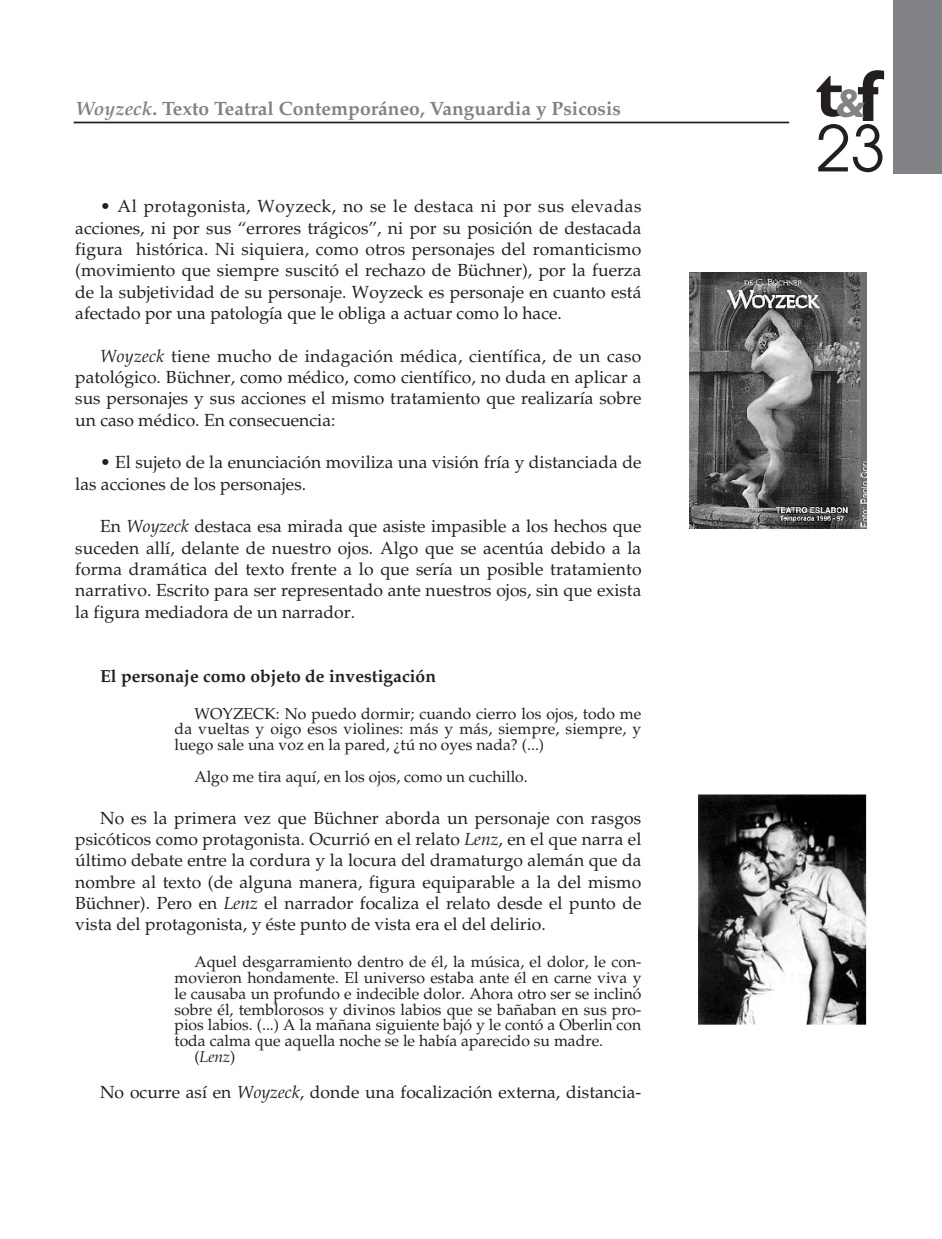
<style>
.page{position:relative;width:942px;height:1239px;background:#fff}
.page>*{position:absolute;margin:0;border:0;box-sizing:border-box;transform-origin:0 0}
.t1{font:700 66.5px "Gill Sans";color:#231f20}
.t2{font:63px "Avant Garde";color:#231f20}
.t3{font:700 19.25px "Palatino";color:#808285}
.t4{font:17.5px/21.3px "Palatino";color:#231f20;text-align:justify}
.t5{font:700 17.5px "Palatino";color:#231f20}
.t6{font:15.75px/15.8px "Palatino";color:#231f20;text-align:justify}
.t7{font:italic 15.75px "Palatino";color:#231f20}
.s1{font-style:italic}
.s2{font-style:normal}
.s3{font-size:40.25px;color:#808285}
.s4{font-size:73.5px}
</style>
<div class="page">
<div style="left:893px;top:0;width:49px;height:173px;background:#808285"></div>
<hr style="left:74px;top:122px;width:715px;height:1px;background:#231f20">
<img style="left:690px;top:273px;width:176px;height:255px">
<img style="left:698px;top:794px;width:168px;height:231px">
<p class="t3" style="left:75px;top:101px;width:547px"><span class="s1">Woyzeck</span>. Texto Teatral Contemporáneo, Vanguardia y Psicosis</p>
<p class="t4" style="left:75px;top:198px;width:567px;text-indent:25px">• Al protagonista, Woyzeck, no se le destaca ni por sus elevadas acciones, ni por sus “errores trágicos”, ni por su posición de destacada figura histórica. Ni siquiera, como otros personajes del romanticismo (movimiento que siempre suscitó el rechazo de Büchner), por la fuerza de la subjetividad de su personaje. Woyzeck es personaje en cuanto está afectado por una patología que le obliga a actuar como lo hace.</p>
<p class="t4" style="left:75px;top:347px;width:567px;text-indent:25px"><span class="s1">Woyzeck</span> tiene mucho de indagación médica, científica, de un caso patológico. Büchner, como médico, como científico, no duda en aplicar a sus personajes y sus acciones el mismo tratamiento que realizaría sobre un caso médico. En consecuencia:</p>
<p class="t4" style="left:75px;top:454px;width:567px;text-indent:25px">• El sujeto de la enunciación moviliza una visión fría y distanciada de las acciones de los personajes.</p>
<p class="t4" style="left:75px;top:518px;width:567px;text-indent:25px">En <span class="s1">Woyzeck</span> destaca esa mirada que asiste impasible a los hechos que suceden allí, delante de nuestro ojos. Algo que se acentúa debido a la forma dramática del texto frente a lo que sería un posible tratamiento narrativo. Escrito para ser representado ante nuestros ojos, sin que exista la figura mediadora de un narrador.</p>
<p class="t5" style="left:100px;top:669px;width:337px">El personaje como objeto de investigación</p>
<p class="t6" style="left:174px;top:707px;width:468px;text-indent:20px">WOYZECK: No puedo dormir; cuando cierro los ojos, todo me da vueltas y oigo esos violines: más y más, siempre, siempre, y luego sale una voz en la pared, ¿tú no oyes nada? (...)</p>
<p class="t6" style="left:194px;top:770px;width:335px">Algo me tira aquí, en los ojos, como un cuchillo.</p>
<p class="t4" style="left:75px;top:809px;width:567px;text-indent:25px">No es la primera vez que Büchner aborda un personaje con rasgos psicóticos como protagonista. Ocurrió en el relato <span class="s1">Lenz</span>, en el que narra el último debate entre la cordura y la locura del dramaturgo alemán que da nombre al texto (de alguna manera, figura equiparable a la del mismo Büchner). Pero en <span class="s1">Lenz</span> el narrador focaliza el relato desde el punto de vista del protagonista, y éste punto de vista era el del delirio.</p>
<p class="t6" style="left:194px;top:956px;width:448px">Aquel desgarramiento dentro de él, la música, el dolor, le con-</p>
<p class="t6" style="left:174px;top:972px;width:468px">movieron hondamente. El universo estaba ante él en carne viva y</p>
<p class="t6" style="left:174px;top:987px;width:468px">le causaba un profundo e indecible dolor. Ahora otro ser se inclinó</p>
<p class="t6" style="left:174px;top:1003px;width:468px">sobre él, temblorosos y divinos labios que se bañaban en sus pro-</p>
<p class="t6" style="left:174px;top:1019px;width:468px">pios labios. (...) A la mañana siguiente bajó y le contó a Oberlin con</p>
<p class="t6" style="left:174px;top:1035px;width:430px">toda calma que aquella noche se le había aparecido su madre.</p>
<p class="t7" style="left:194px;top:1050px;width:43px"><span class="s2">(</span>Lenz<span class="s2">)</span></p>
<p class="t4" style="left:100px;top:1083px;width:543px">No ocurre así en <span class="s1">Woyzeck</span>, donde una focalización externa, distancia-</p>
<h1 class="t1" style="left:815px;top:71px;width:65px">t<span class="s3">&amp;</span><span class="s4">f</span></h1>
<h2 class="t2" style="left:815px;top:125px;width:71px">23</h2>
</div>
